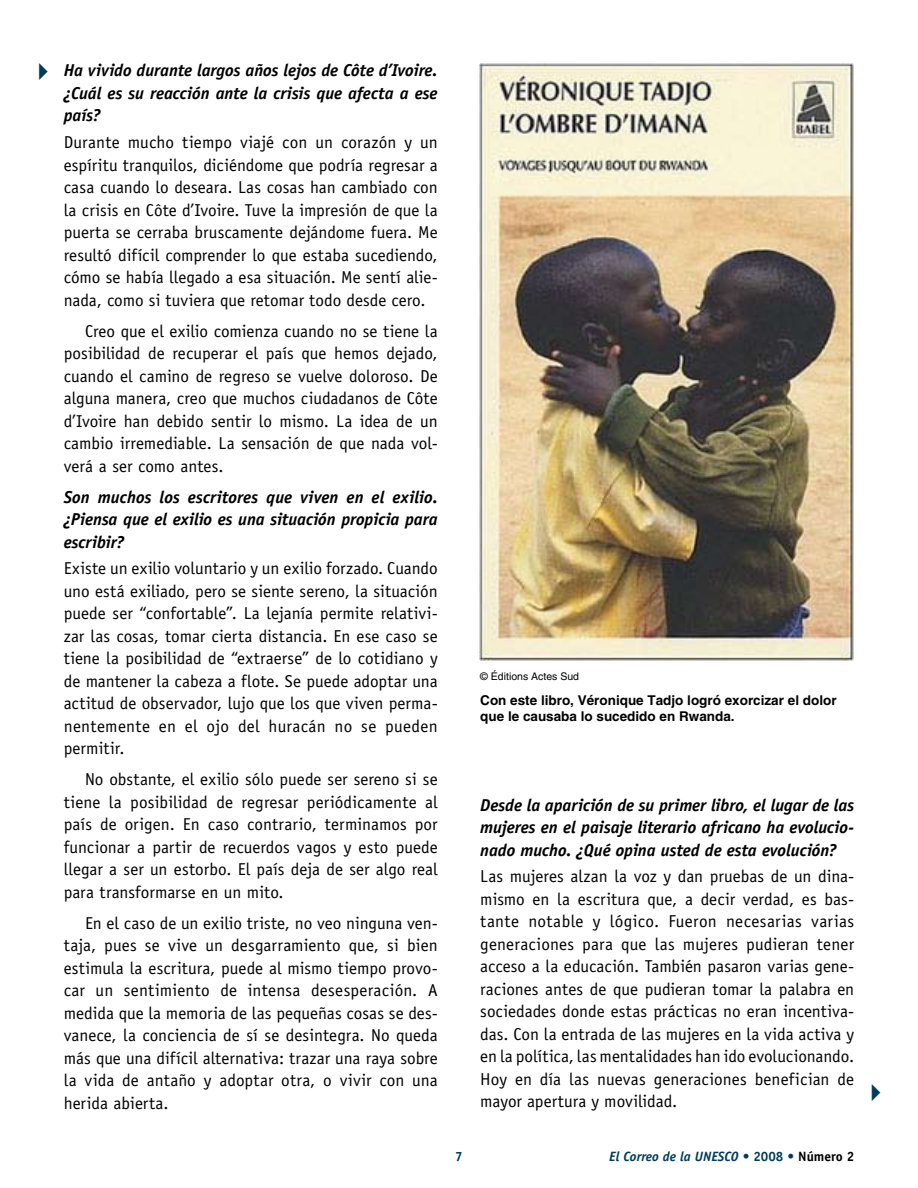
<style>
.page{position:relative;width:918px;height:1188px;background:#fff}
.page>*{position:absolute;margin:0;border:0;box-sizing:border-box;transform-origin:0 0}
.t1{font:17.25px/22.5px "Officina Sans Std";color:#000;text-align:justify}
.t2{font:italic 700 17.25px/22.5px "Officina Sans Std";letter-spacing:-.005em;color:#000;text-align:justify}
.t3{font:700 13.5px/16.2px "Helvetica LT Std";color:#000}
.t4{font:italic 700 13.5px "Officina Sans Std";color:#003b5a}
.t5{font:10.5px "Helvetica LT Std";color:#000}
.s1{font-style:normal}
.s2{font-style:normal;color:#000}
</style>
<div class="page">
<img style="left:479px;top:64px;width:375px;height:597px">
<p class="t2" style="left:64px;top:59px;width:375px">Ha vivido durante largos años lejos de Côte d’Ivoire. ¿Cuál es su reacción ante la crisis que afecta a ese país?</p>
<p class="t1" style="left:64px;top:131px;width:376px">Durante mucho tiempo viajé con un corazón y un espíritu tranquilos, diciéndome que podría regresar a casa cuando lo deseara. Las cosas han cambiado con la crisis en Côte d’Ivoire. Tuve la impresión de que la puerta se cerraba bruscamente dejándome fuera. Me resultó difícil comprender lo que estaba sucediendo, cómo se había llegado a esa situación. Me sentí alie&shy;nada, como si tuviera que retomar todo desde cero.</p>
<p class="t1" style="left:64px;top:319px;width:375px;text-indent:21px">Creo que el exilio comienza cuando no se tiene la posibilidad de recuperar el país que hemos dejado, cuando el camino de regreso se vuelve doloroso. De alguna manera, creo que muchos ciudadanos de Côte d’Ivoire han debido sentir lo mismo. La idea de un cambio irremediable. La sensación de que nada vol&shy;verá a ser como antes.</p>
<p class="t2" style="left:64px;top:485px;width:376px">Son muchos los escritores que viven en el exilio. ¿Piensa que el exilio es una situación propicia para escribir?</p>
<p class="t1" style="left:64px;top:557px;width:376px">Existe un exilio voluntario y un exilio forzado. Cuando uno está exiliado, pero se siente sereno, la situación puede ser “confortable”. La lejanía permite relativi&shy;zar las cosas, tomar cierta distancia. En ese caso se tiene la posibilidad de “extraerse” de lo cotidiano y de mantener la cabeza a flote. Se puede adoptar una actitud de observador, lujo que los que viven perma&shy;nentemente en el ojo del huracán no se pueden permitir.</p>
<p class="t1" style="left:64px;top:768px;width:375px;text-indent:21px">No obstante, el exilio sólo puede ser sereno si se tiene la posibilidad de regresar periódicamente al país de origen. En caso contrario, terminamos por funcionar a partir de recuerdos vagos y esto puede llegar a ser un estorbo. El país deja de ser algo real para transformarse en un mito.</p>
<p class="t1" style="left:64px;top:912px;width:375px;text-indent:21px">En el caso de un exilio triste, no veo ninguna ven&shy;taja, pues se vive un desgarramiento que, si bien estimula la escritura, puede al mismo tiempo provo&shy;car un sentimiento de intensa desesperación. A medida que la memoria de las pequeñas cosas se des&shy;vanece, la conciencia de sí se desintegra. No queda más que una difícil alternativa: trazar una raya sobre la vida de antaño y adoptar otra, o vivir con una herida abierta.</p>
<p class="t5" style="left:480px;top:670px;width:100px">© Éditions Actes Sud</p>
<p class="t3" style="left:480px;top:691px;width:358px">Con este libro, Véronique Tadjo logró exorcizar el dolor que le causaba lo sucedido en Rwanda.</p>
<p class="t2" style="left:480px;top:793px;width:375px">Desde la aparición de su primer libro, el lugar de las mujeres en el paisaje literario africano ha evolucio&shy;nado mucho. ¿Qué opina usted de esta evolución?</p>
<p class="t1" style="left:480px;top:865px;width:375px">Las mujeres alzan la voz y dan pruebas de un dina&shy;mismo en la escritura que, a decir verdad, es bas&shy;tante notable y lógico. Fueron necesarias varias generaciones para que las mujeres pudieran tener acceso a la educación. También pasaron varias gene&shy;raciones antes de que pudieran tomar la palabra en sociedades donde estas prácticas no eran incentiva&shy;das. Con la entrada de las mujeres en la vida activa y en la política, las mentalidades han ido evolucionando.<br>Hoy en día las nuevas generaciones benefician de mayor apertura y movilidad.</p>
<p class="t4" style="left:609px;top:1148px;width:247px">El Correo de la UNESCO <span class="s1">• 2008 •</span> <span class="s2">Número 2</span></p>
</div>
